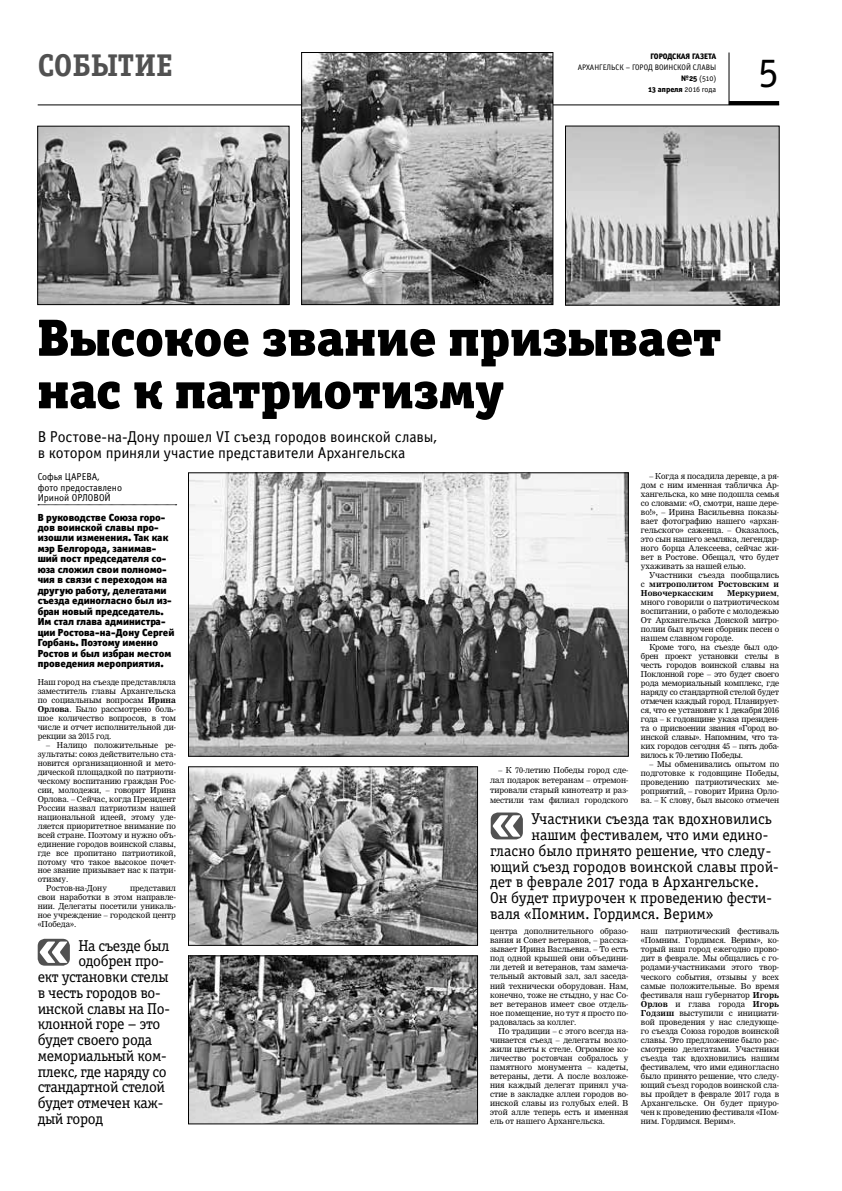
<style>
.page{position:relative;width:842px;height:1191px;background:#fff}
.page>*{position:absolute;margin:0;border:0;box-sizing:border-box;transform-origin:0 0}
.t1{font:52.5px/52.5px "Officina Serif Black OSC";color:#000}
.t2{font:42px "Officina Serif Book OSC";color:#000}
.t3{font:31.5px "Officina Serif Bold OSC";color:#515151}
.t4{font:15.8px "Officina Serif Book OSC";letter-spacing:-.01em;color:#000}
.t5{font:15.8px/15.8px "Officina Sans Book OSC";color:#000}
.t6{font:10.3px/10.5px "Officina Sans Black C";color:#000}
.t7{font:10px/10.5px "Officina Sans Book OSC";color:#000}
.t8{font:8px/9px "Nimrod Cyr";color:#000;text-align:justify}
.t9{font:700 8px/9px "Nimrod Cyr";color:#000;text-align:justify}
.t10{font:8px/11px "Officina Sans Book OSC";color:#000;text-align:right}
.t11{font:8px "Officina Sans Extra Bold OSC";color:#000}
.s1{font-family:"Officina Sans Extra Bold OSC"}
.s2{font-family:"Officina Sans Book OSC"}
.s3{font-weight:700}
.s4{font-weight:400}
</style>
<div class="page">
<hr style="left:729px;top:52px;width:1px;height:53px;background:#000">
<hr style="left:38px;top:105px;width:741px;height:1px;background:#000">
<hr style="left:729px;top:101px;width:50px;height:4px;background:#000">
<svg style="left:38px;top:504px;width:139px;height:1px"></svg>
<svg style="left:491px;top:812px;width:32px;height:27px"></svg>
<svg style="left:492px;top:815px;width:29px;height:21px"></svg>
<img style="left:190px;top:957px;width:286px;height:165px">
<div style="left:188px;top:955px;width:290px;height:169px;border:1px solid #000"></div>
<img style="left:190px;top:768px;width:286px;height:175px">
<div style="left:188px;top:766px;width:290px;height:179px;border:1px solid #000"></div>
<img style="left:40px;top:128px;width:247px;height:175px">
<div style="left:38px;top:126px;width:251px;height:179px;border:1px solid #000"></div>
<img style="left:303px;top:54px;width:248px;height:249px">
<div style="left:301px;top:52px;width:252px;height:253px;border:1px solid #000"></div>
<img style="left:190px;top:474px;width:436px;height:280px">
<div style="left:38px;top:938px;width:32px;height:27px;background:#515151;border-radius:7px"></div>
<svg style="left:39px;top:941px;width:29px;height:22px"></svg>
<img style="left:567px;top:128px;width:210px;height:175px">
<div style="left:565px;top:126px;width:214px;height:179px;border:1px solid #000"></div>
<h3 class="t3" style="left:38px;top:47px;width:137px">событие</h3>
<p class="t11" style="left:650px;top:51px;width:67px">Городская газета</p>
<p class="t10" style="left:578px;top:62px;width:140px">Архангельск – город воинской славы <span class="s1">№25</span> (510)</p>
<p class="t11" style="left:648px;top:84px;width:69px">13 апреля <span class="s2">2016 года</span></p>
<h2 class="t2" style="left:758px;top:47px;width:22px">5</h2>
<h1 class="t1" style="left:38px;top:311px;width:685px">Высокое звание призывает нас к патриотизму</h1>
<h3 class="t5" style="left:38px;top:429px;width:400px">ВРостове-на-Дону прошел VI съезд городов воинской славы, в котором приняли участие представители Архангельска</h3>
<p class="t7" style="left:38px;top:472px;width:31px">Софья ЦАРЕВА</p>
<p class="t7" style="left:38px;top:472px;width:86px;text-indent:60px">, фото предоставлено<br>Ириной ОРЛОВОЙ</p>
<p class="t6" style="left:38px;top:512px;width:138px">В руководстве Союза горо&shy;дов воинской славы про&shy;изошли изменения. Так как мэр Белгорода, занимав&shy;ший пост председателя со&shy;юза сложил свои полномо&shy;чия в связи с переходом на другую работу, делегатами съезда единогласно был из&shy;бран новый председатель.<br>Им стал глава администра&shy;ции Ростова-на-Дону Сергей<br>Горбань. Поэтому именно<br>Ростов и был избран местом проведения мероприятия.</p>
<p class="t8" style="left:38px;top:677px;width:140px">Наш город на съезде представляла заместитель главы Архангельска по социальным вопросам <span class="s3">Ирина Орлова</span>. Было рассмотрено боль&shy;шое количество вопросов, в том числе и отчет исполнительной ди&shy;рекции за 2015 год.</p>
<p class="t8" style="left:46px;top:740px;width:131px">– Налицо положительные ре-</p>
<p class="t8" style="left:38px;top:749px;width:140px">зультаты: союз действительно ста-</p>
<p class="t8" style="left:38px;top:758px;width:140px">новится организационной и мето-</p>
<p class="t8" style="left:38px;top:767px;width:140px">дической площадкой по патриоти-</p>
<p class="t8" style="left:38px;top:776px;width:140px">ческому воспитанию граждан Рос-</p>
<p class="t8" style="left:38px;top:785px;width:140px">сии, молодежи, – говорит Ирина</p>
<p class="t8" style="left:38px;top:794px;width:140px">Орлова. – Сейчас, когда Президент</p>
<p class="t8" style="left:38px;top:803px;width:140px">России назвал патриотизм нашей</p>
<p class="t8" style="left:38px;top:812px;width:140px">национальной идеей, этому уде-</p>
<p class="t8" style="left:38px;top:821px;width:140px">ляется приоритетное внимание по</p>
<p class="t8" style="left:38px;top:830px;width:140px">всей стране. Поэтому и нужно объ-</p>
<p class="t8" style="left:38px;top:839px;width:140px">единение городов воинской славы,</p>
<p class="t8" style="left:38px;top:848px;width:140px">где все пропитано патриотикой,</p>
<p class="t8" style="left:38px;top:857px;width:140px">потому что такое высокое почет-</p>
<p class="t8" style="left:38px;top:866px;width:140px">ное звание призывает нас к патри-</p>
<p class="t8" style="left:38px;top:875px;width:32px">отизму.</p>
<p class="t8" style="left:46px;top:884px;width:62px">Ростов-на-Дону</p>
<p class="t8" style="left:38px;top:884px;width:140px;text-indent:92px">представил свои наработки в этом направле&shy;нии. Делегаты посетили уникаль&shy;ное учреждение – городской центр «Победа».</p>
<h3 class="t4" style="left:78px;top:936px;width:93px">На съезде был</h3>
<h3 class="t4" style="left:78px;top:952px;width:87px">одобрен про-</h3>
<h3 class="t4" style="left:38px;top:968px;width:132px">ект установки стелы</h3>
<h3 class="t4" style="left:38px;top:984px;width:124px">в честь городов во-</h3>
<h3 class="t4" style="left:38px;top:999px;width:134px">инской славы на По-</h3>
<h3 class="t4" style="left:38px;top:1015px;width:124px">клонной горе – это</h3>
<h3 class="t4" style="left:38px;top:1031px;width:116px">будет своего рода</h3>
<h3 class="t4" style="left:38px;top:1047px;width:130px">мемориальный ком-</h3>
<h3 class="t4" style="left:38px;top:1062px;width:130px">плекс, где наряду со</h3>
<h3 class="t4" style="left:38px;top:1078px;width:129px">стандартной стелой</h3>
<h3 class="t4" style="left:38px;top:1094px;width:127px">будет отмечен каж-</h3>
<h3 class="t4" style="left:38px;top:1110px;width:67px">дый город</h3>
<p class="t8" style="left:490px;top:765px;width:140px;line-height:9.8px;text-indent:9px">– К 70-летию Победы город сде&shy;лал подарок ветеранам – отремон&shy;тировали старый кинотеатр и раз&shy;местили там филиал городского</p>
<p class="t8" style="left:641px;top:471px;width:140px;text-indent:9px">– Когда я посадила деревце, а ря&shy;дом с ним именная табличка Ар&shy;хангельска, ко мне подошла семья со словами: «О, смотри, наше дере&shy;во!», – Ирина Васильевна показы&shy;вает фотографию нашего «архан&shy;гельского» саженца. – Оказалось, это сын нашего земляка, легендар&shy;ного борца Алексеева, сейчас жи&shy;вет в Ростове. Обещал, что будет ухаживать за нашей елью.</p>
<p class="t9" style="left:641px;top:570px;width:140px;text-indent:9px"><span class="s4">Участники съезда пообщались с</span> митрополитом Ростовским и Новочеркасским</p>
<p class="t8" style="left:641px;top:588px;width:140px;text-indent:86px"><span class="s3">Меркурием</span>, много говорили о патриотическом воспитании, о работе с молодежью От Архангельска Донской митро&shy;полии был вручен сборник песен о нашем славном городе.</p>
<p class="t8" style="left:641px;top:642px;width:140px;text-indent:9px">Кроме того, на съезде был одо&shy;брен проект установки стелы в честь городов воинской славы на Поклонной горе – это будет своего рода мемориальный комплекс, где наряду со стандартной стелой будет отмечен каждый город. Планирует&shy;ся, что ее установят к 1 декабря 2016 года – к годовщине указа президен&shy;та о присвоении звания «Город во&shy;инской славы». Напомним, что та&shy;ких городов сегодня 45 – пять доба&shy;вилось к 70-летию Победы.</p>
<p class="t8" style="left:641px;top:759px;width:140px;text-indent:9px">– Мы обменивались опытом по подготовке к годовщине Победы, проведению патриотических ме&shy;роприятий, – говорит Ирина Орло&shy;ва. – К слову, был высоко отмечен</p>
<h3 class="t4" style="left:531px;top:810px;width:242px">Участники съезда так вдохновились</h3>
<h3 class="t4" style="left:531px;top:826px;width:238px">нашим фестивалем, что ими едино-</h3>
<h3 class="t4" style="left:490px;top:842px;width:283px">гласно было принято решение, что следу-</h3>
<h3 class="t4" style="left:490px;top:857px;width:290px">ющий съезд городов воинской славы прой-</h3>
<h3 class="t4" style="left:490px;top:873px;width:270px">дет в феврале 2017 года в Архангельске.</h3>
<h3 class="t4" style="left:490px;top:889px;width:283px">Он будет приурочен к проведению фести-</h3>
<h3 class="t4" style="left:490px;top:905px;width:225px">валя «Помним. Гордимся. Верим»</h3>
<p class="t8" style="left:490px;top:927px;width:140px">центра дополнительного образо&shy;вания и Совет ветеранов, – расска&shy;зывает Ирина Васльевна. – То есть под одной крышей они объедини&shy;ли детей и ветеранов, там замеча&shy;тельный актовый зал, зал заседа&shy;ний технически оборудован. Нам, конечно, тоже не стыдно, у нас Со&shy;вет ветеранов имеет свое отдель&shy;ное помещение, но тут я просто по&shy;радовалась за коллег.</p>
<p class="t8" style="left:490px;top:1026px;width:140px;text-indent:9px">По традиции – с этого всегда на&shy;чинается съезд – делегаты возло&shy;жили цветы к стеле. Огромное ко&shy;личество ростовчан собралось у памятного монумента – кадеты, ветераны, дети. А после возложе&shy;ния каждый делегат принял уча&shy;стие в закладке аллеи городов во&shy;инской славы из голубых елей. В этой алле теперь есть и именная ель от нашего Архангельска.</p>
<p class="t8" style="left:641px;top:927px;width:140px">наш патриотический фестиваль «Помним. Гордимся. Верим», ко&shy;торый наш город ежегодно прово&shy;дит в феврале. Мы общались с го&shy;родами-участниками этого твор&shy;ческого события, отзывы у всех самые положительные. Во время фестиваля наш губернатор <span class="s3">Игорь Орлов</span> и глава города <span class="s3">Игорь Годзиш</span> выступили с инициати&shy;вой проведения у нас следующе&shy;го съезда Союза городов воинской славы. Это предложение было рас&shy;смотрено делегатами. Участники съезда так вдохновились нашим фестивалем, что ими единогласно было принято решение, что следу&shy;ющий съезд городов воинской сла&shy;вы пройдет в феврале 2017 года в Архангельске. Он будет приуро&shy;чен к проведению фестиваля «Пом&shy;ним. Гордимся. Верим».</p>
</div>
